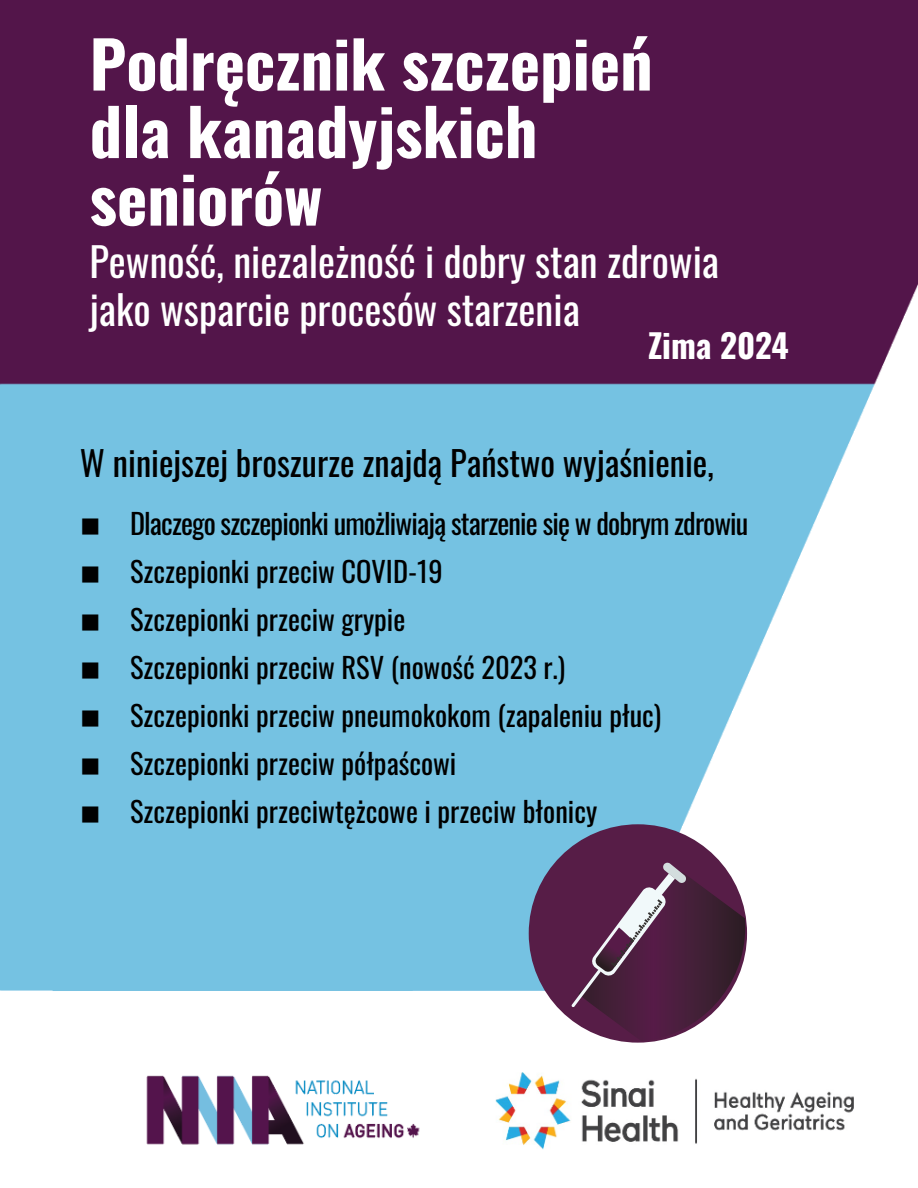
<style>
.page{position:relative;width:918px;height:1188px;background:#fff}
.page>*{position:absolute;margin:0;border:0;box-sizing:border-box;transform-origin:0 0}
.t1{font:64.5px/67.5px "Oswald";color:#fff}
.t2{font:40.5px/48px "Oswald";color:#fff}
.t3{font:34.5px "Oswald";color:#000}
.t4{font:33px "Oswald";color:#fff}
.t5{font:28.5px/48px "Oswald";color:#000}
</style>
<div class="page">
<img style="left:0;top:0;width:918px;height:1150px">
<div style="left:529px;top:824px;width:218px;height:219px;background:#571d47;border-radius:50%"></div>
<svg style="left:572px;top:862px;width:173px;height:179px"></svg>
<svg style="left:82px;top:518px;width:16px;height:17px"></svg>
<svg style="left:82px;top:566px;width:16px;height:17px"></svg>
<svg style="left:82px;top:614px;width:16px;height:17px"></svg>
<svg style="left:82px;top:662px;width:16px;height:17px"></svg>
<svg style="left:82px;top:710px;width:16px;height:17px"></svg>
<svg style="left:82px;top:758px;width:16px;height:17px"></svg>
<svg style="left:82px;top:806px;width:16px;height:17px"></svg>
<h1 class="t1" style="left:90px;top:24px;width:565px">Podręcznik szczepień dla kanadyjskich seniorów</h1>
<h2 class="t2" style="left:90px;top:234px;width:631px">Pewność, niezależność i dobry stan zdrowia jako wsparcie procesów starzenia</h2>
<p class="t4" style="left:648px;top:316px;width:142px">Zima 2024</p>
<p class="t3" style="left:80px;top:433px;width:636px">W niniejszej broszurze znajdą Państwo wyjaśnienie,</p>
<p class="t5" style="left:130px;top:497px;width:620px">Dlaczego szczepionki umożliwiają starzenie się w dobrym zdrowiu Szczepionki przeciw COVID-19<br>Szczepionki przeciw grypie<br>Szczepionki przeciw RSV (nowość 2023 r.)<br>Szczepionki przeciw pneumokokom (zapaleniu płuc)<br>Szczepionki przeciw półpaścowi<br>Szczepionki przeciwtężcowe i przeciw błonicy</p>
</div>
